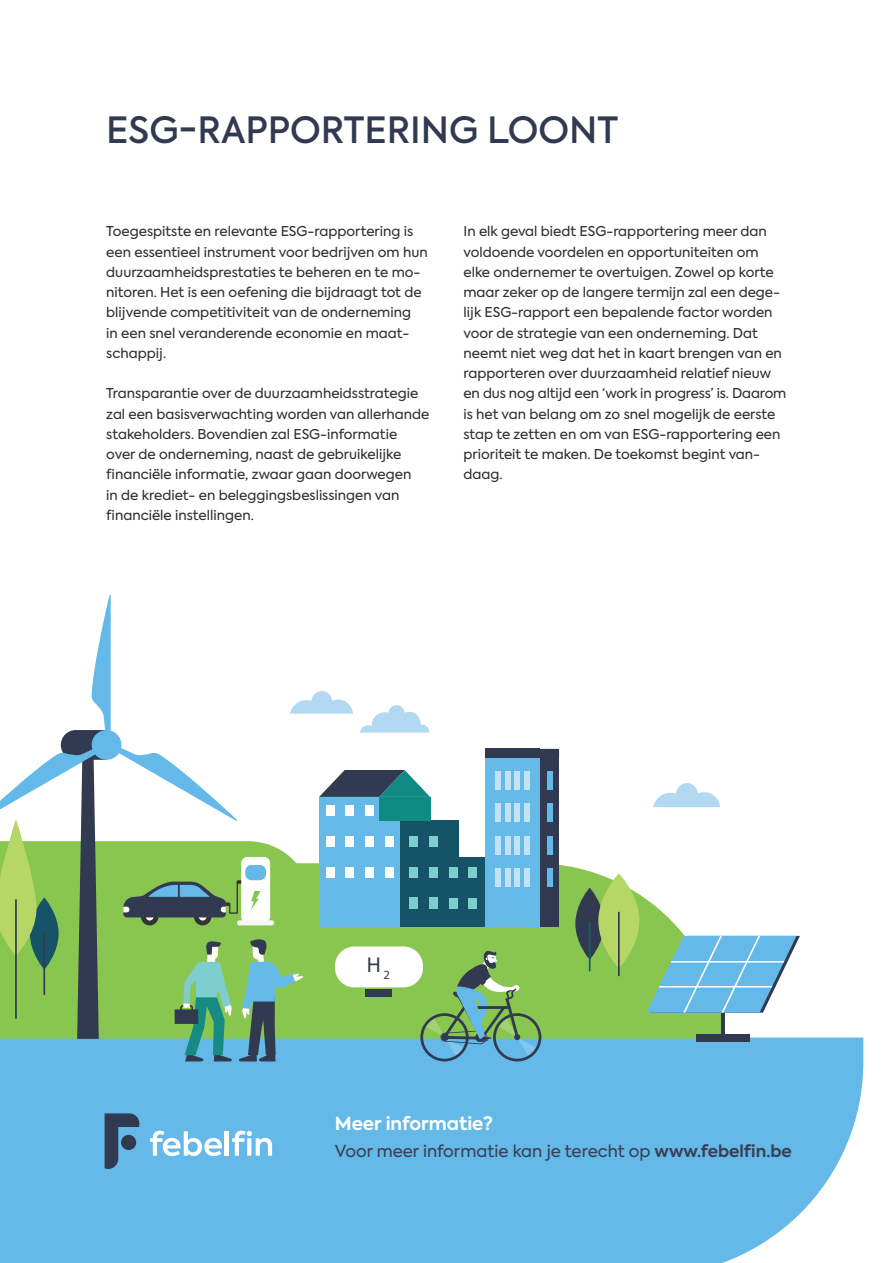
<style>
.page{position:relative;width:893px;height:1263px;background:#fff}
.page>*{position:absolute;margin:0;border:0;box-sizing:border-box;transform-origin:0 0}
.t1{font:500 36px "Axiforma";color:#313a50}
.t2{font:21.6px "Myriad Pro";color:#313a50}
.t3{font:700 18px "Axiforma";color:#fff}
.t4{font:16.5px "Axiforma";color:#394055}
.t5{font:13.5px/20.2px "Axiforma";color:#312f30}
.s1{font-weight:700}
</style>
<div class="page">
<div style="left:0;top:1037px;width:863px;height:226px;background:#64b9e8"></div>
<svg style="left:105px;top:1113px;width:34px;height:56px"></svg>
<div style="left:121px;top:1135px;width:15px;height:15px;background:#313a50;border-radius:50%"></div>
<svg style="left:150px;top:1130px;width:72px;height:26px"></svg>
<hr style="left:225px;top:1131px;width:4px;height:25px;background:#fff">
<svg style="left:232px;top:1131px;width:40px;height:25px"></svg>
<svg style="left:559px;top:864px;width:166px;height:174px;fill:#89c650"></svg>
<hr style="left:721px;top:1011px;width:3px;height:25px;background:#313a50">
<div style="left:699px;top:1035px;width:50px;height:7px;background:#313a50"></div>
<div style="left:696px;top:1035px;width:50px;height:7px;background:#313a50"></div>
<svg style="left:647px;top:936px;width:153px;height:77px"></svg>
<svg style="left:575px;top:887px;width:29px;height:73px"></svg>
<hr style="left:589px;top:922px;width:1px;height:49px;background:#0e6269">
<svg style="left:598px;top:873px;width:41px;height:95px;fill:#b6d666"></svg>
<hr style="left:618px;top:912px;width:2px;height:64px;background:#313a50">
<svg style="left:653px;top:783px;width:67px;height:24px"></svg>
<svg style="left:0;top:594px;width:559px;height:467px"></svg>
<hr style="left:15px;top:899px;width:2px;height:120px;background:#313a50">
<p class="t1" style="left:106px;top:106px;width:513px">ESG-RAPPORTERING LOONT</p>
<p class="t5" style="left:106px;top:221px;width:323px">Toegespitste en relevante ESG-rapportering is een essentieel instrument voor bedrijven om hun duurzaamheidsprestaties te beheren en te mo&shy;nitoren. Het is een oefening die bijdraagt tot de blijvende competitiviteit van de onderneming<br>in een snel veranderende economie en maat&shy;schappij.</p>
<p class="t5" style="left:106px;top:383px;width:325px">Transparantie over de duurzaamheidsstrategie zal een basisverwachting worden van allerhande stakeholders. Bovendien zal ESG-informatie over de onderneming, naast de gebruikelijke financiële informatie, zwaar gaan doorwegen<br>in de krediet- en beleggingsbeslissingen van financiële instellingen.</p>
<p class="t5" style="left:463px;top:221px;width:324px">In elk geval biedt ESG-rapportering meer dan voldoende voordelen en opportuniteiten om elke ondernemer te overtuigen. Zowel op korte maar zeker op de langere termijn zal een dege&shy;lijk ESG-rapport een bepalende factor worden voor de strategie van een onderneming. Dat neemt niet weg dat het in kaart brengen van en rapporteren over duurzaamheid relatief nieuw en dus nog altijd een ‘work in progress’ is. Daarom is het van belang om zo snel mogelijk de eerste stap te zetten en om van ESG-rapportering een prioriteit te maken. De toekomst begint van&shy;daag.</p>
<h2 class="t2" style="left:367px;top:951px;width:25px">H<sub>2</sub></h2>
<p class="t3" style="left:335px;top:1111px;width:160px">Meer informatie?</p>
<p class="t4" style="left:335px;top:1140px;width:458px">Voor meer informatie kan je terecht op <span class="s1">www.febelfin.be</span></p>
</div>
